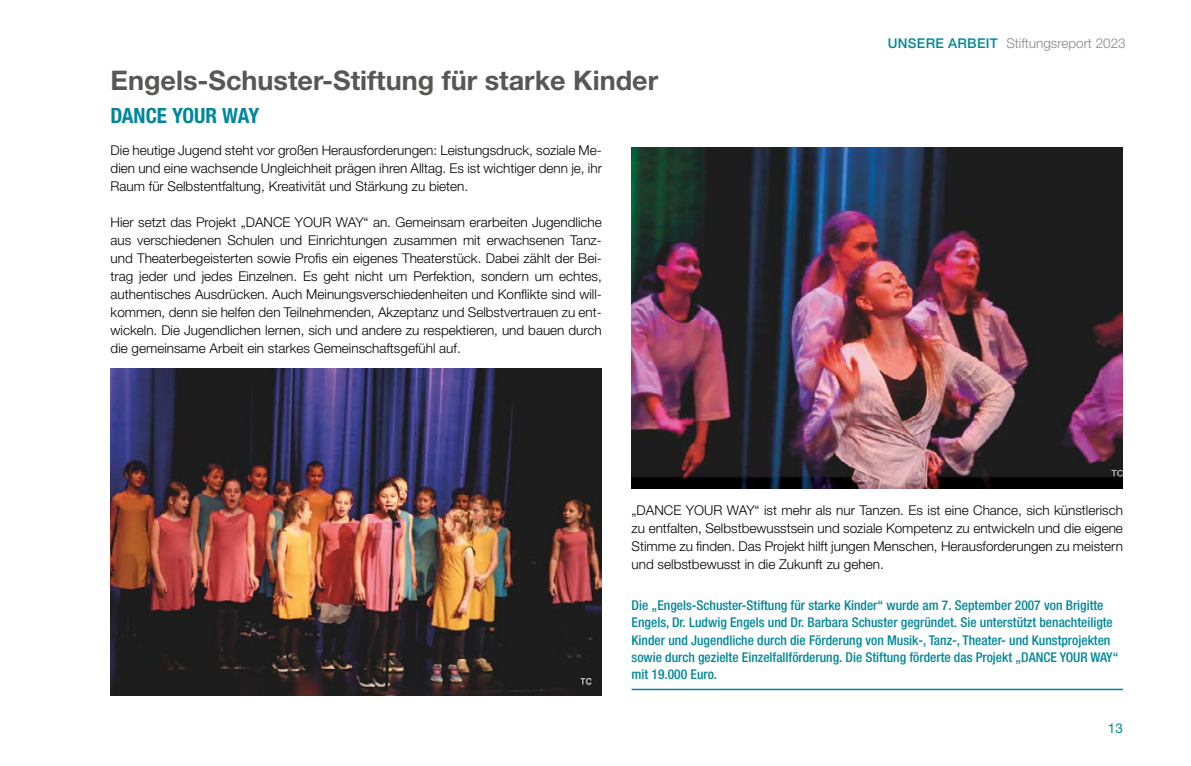
<style>
.page{position:relative;width:1191px;height:766px;background:#fff}
.page>*{position:absolute;margin:0;border:0;box-sizing:border-box;transform-origin:0 0}
.t1{font:700 27px "Helvetica Neue LT Pro";color:#575756}
.t2{font:700 condensed 21px "Helvetica Neue LT Pro";color:#00879a}
.t3{font:300 13.5px/18px "Helvetica Neue LT Pro";color:#000;text-align:justify}
.t4{font:500 condensed 13.5px/17.2px "Helvetica Neue LT Pro";color:#00879a}
.t5{font:300 13.5px "Helvetica Neue LT Pro";color:#878787}
.t6{font:13.5px "Helvetica Neue LT Pro";color:#00879a}
.s1{font-weight:500;color:#00879a}
</style>
<div class="page">
<hr style="left:631px;top:688px;width:492px;height:2px;background:#00879a">
<img style="left:111px;top:368px;width:490px;height:327px">
<img style="left:631px;top:147px;width:492px;height:341px">
<h1 class="t1" style="left:111px;top:63px;width:549px">Engels-Schuster-Stiftung für starke Kinder</h1>
<h2 class="t2" style="left:111px;top:103px;width:150px">DANCE YOUR WAY</h2>
<p class="t3" style="left:111px;top:141px;width:493px">Die heutige Jugend steht vor großen Herausforderungen: Leistungsdruck, soziale Me&shy;dien und eine wachsende Ungleichheit prägen ihren Alltag. Es ist wichtiger denn je, ihr Raum für Selbstentfaltung, Kreativität und Stärkung zu bieten.</p>
<p class="t3" style="left:111px;top:213px;width:493px">Hier setzt das Projekt „DANCE YOUR WAY“ an. Gemeinsam erarbeiten Jugendliche aus verschiedenen Schulen und Einrichtungen zusammen mit erwachsenen Tanz&shy;und Theaterbegeisterten sowie Profis ein eigenes Theaterstück. Dabei zählt der Bei&shy;trag jeder und jedes Einzelnen. Es geht nicht um Perfektion, sondern um echtes, authentisches Ausdrücken. Auch Meinungsverschiedenheiten und Konflikte sind will&shy;kommen, denn sie helfen den Teilnehmenden, Akzeptanz und Selbstvertrauen zu ent&shy;wickeln. Die Jugendlichen lernen, sich und andere zu respektieren, und bauen durch die gemeinsame Arbeit ein starkes Gemeinschaftsgefühl auf.</p>
<p class="t5" style="left:888px;top:35px;width:239px"><span class="s1">UNSERE ARBEIT</span> Stiftungsreport 2023</p>
<p class="t3" style="left:631px;top:501px;width:493px">„DANCE YOUR WAY“ ist mehr als nur Tanzen. Es ist eine Chance, sich künstlerisch zu entfalten, Selbstbewusstsein und soziale Kompetenz zu entwickeln und die eigene Stimme zu finden. Das Projekt hilft jungen Menschen, Herausforderungen zu meistern und selbstbewusst in die Zukunft zu gehen.</p>
<p class="t4" style="left:631px;top:596px;width:488px">Die „Engels-Schuster-Stiftung für starke Kinder“ wurde am 7. September 2007 von Brigitte Engels, Dr. Ludwig Engels und Dr. Barbara Schuster gegründet. Sie unterstützt benachteiligte Kinder und Jugendliche durch die Förderung von Musik-, Tanz-, Theater- und Kunstprojekten sowie durch gezielte Einzelfallförderung. Die Stiftung förderte das Projekt „DANCE YOUR WAY“ mit 19.000 Euro.</p>
<p class="t6" style="left:1108px;top:719px;width:17px">13</p>
</div>
